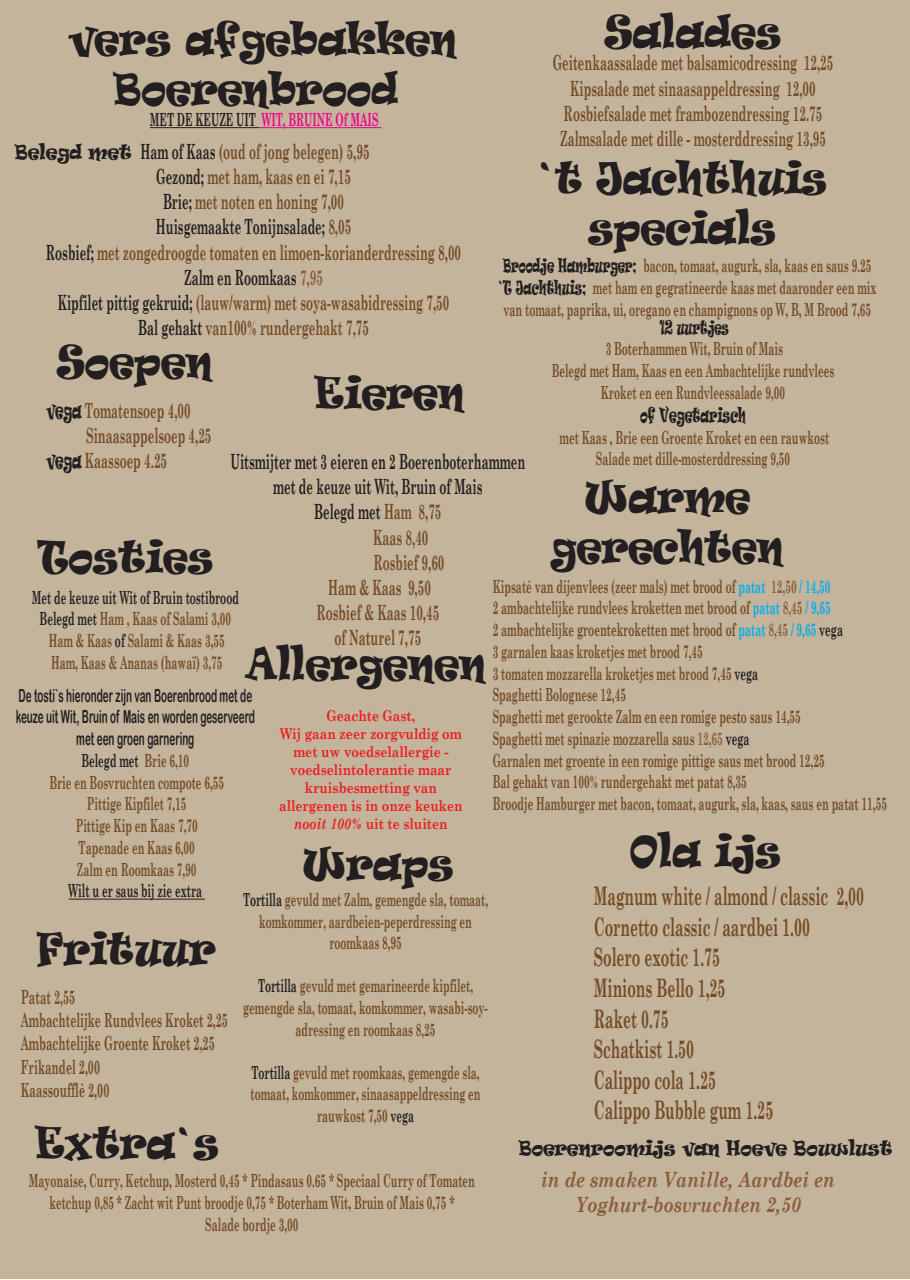
<style>
.page{position:relative;width:910px;height:1280px;background:#fff}
.page>*{position:absolute;margin:0;border:0;box-sizing:border-box;transform-origin:0 0}
.t1{font:42px/50.4px "Ravie";color:#231f20;text-align:center;scale:.82 1}
.t2{font:700 25.5px/30.6px "Century Schoolbook";color:#744c27;scale:.55 1}
.t3{font:700 21px/25.2px "Century Schoolbook";color:#744c27;text-align:center;scale:.55 1}
.t4{font:700 21px "Century Schoolbook";color:#231f20;scale:.55 1}
.t5{font:italic 700 21px/25.2px "Century Schoolbook";color:#8a5d3b;text-align:center;scale:.82 1}
.t6{font:700 19.5px/23.4px "Century Schoolbook";color:#744c27;scale:.55 1}
.t7{font:19.5px "Ravie";color:#231f20;scale:.82 1}
.t8{font:19.2px "Ravie";color:#231f20;scale:.55 1}
.t9{font:700 18.15px/21.8px "Century Schoolbook";color:#744c27;text-align:center;scale:.55 1}
.t10{font:18.15px/21.8px "Arial Rounded MT Bold";color:#231f20;text-align:center;scale:.55 1}
.t11{font:700 18.15px "Century Schoolbook";color:#ed028c;scale:.55 1}
.t12{font:700 18.15px "Century Schoolbook";color:#231f20;scale:.55 1}
.t13{font:18.15px "Ravie";color:#231f20;scale:.55 1}
.t14{font:700 18px/21.6px "Century Schoolbook";color:#744c27;text-align:center;scale:.55 1}
.t15{font:700 15px/18px "Century Schoolbook";color:#ee1d23;text-align:center;scale:.82 1}
.s1{color:#231f20}
.s2{font-family:"Ravie";font-weight:400;font-size:19.5px;color:#231f20}
.s3{color:#744c27}
.s4{color:#8a5d3b}
.s5{font-family:"Ravie";font-weight:400;color:#231f20}
.s6{color:#00aeef}
.s7{font-style:italic}
</style>
<div class="page">
<div style="left:0;top:1px;width:910px;height:1278px;background:#c3b49b"></div>
<hr style="left:150px;top:127px;width:109px;height:1px;background:#231f20">
<hr style="left:259px;top:127px;width:122px;height:1px;background:#ed028c">
<hr style="left:69px;top:899px;width:136px;height:1px;background:#231f20">
<h1 class="t1" style="left:604px;top:6px;width:217px">Salades</h1>
<h1 class="t1" style="left:68px;top:12px;width:475px">vers afgebakken<br>Boerenbrood</h1>
<p class="t3" style="left:553px;top:49px;width:512px">Geitenkaassalade met balsamicodressing 12,25<br>Kipsalade met sinaasappeldressing 12,00<br>Rosbiefsalade met frambozendressing 12.75<br>Zalmsalade met dille - mosterddressing 13,95</p>
<p class="t11" style="left:150px;top:105px;width:418px"><span class="s1">MET DE KEUZE UIT</span> WIT, BRUINE Of MAIS</p>
<p class="t3" style="left:15px;top:137px;width:647px"><span class="s2">Belegd met</span> <span class="s1">Ham of Kaas</span> (oud of jong belegen) 5,95</p>
<p class="t3" style="left:156px;top:163px;width:356px"><span class="s1">Gezond;</span> met ham, kaas en ei 7,15</p>
<p class="t3" style="left:163px;top:188px;width:331px"><span class="s1">Brie;</span> met noten en honing 7,00</p>
<p class="t4" style="left:156px;top:210px;width:357px">Huisgemaakte Tonijnsalade; <span class="s3">8,05</span></p>
<p class="t3" style="left:46px;top:238px;width:756px"><span class="s1">Rosbief;</span> met zongedroogde tomaten en limoen-korianderdressing 8,00</p>
<p class="t4" style="left:184px;top:261px;width:254px">Zalm en Roomkaas <span class="s4">7,95</span></p>
<p class="t3" style="left:58px;top:289px;width:714px"><span class="s1">Kipfilet pittig gekruid;</span> (lauw/warm) met soya-wasabidressing 7,50</p>
<p class="t3" style="left:138px;top:314px;width:421px"><span class="s1">Bal gehakt</span> van100% rundergehakt 7,75</p>
<h1 class="t1" style="left:537px;top:152px;width:355px">`t Jachthuis specials</h1>
<p class="t9" style="left:498px;top:254px;width:690px;text-align:left"><span class="s5">Broodje Hamburger;</span> bacon, tomaat, augurk, sla, kaas en saus 9.25 <span class="s5">`T Jachthuis;</span> met ham en gegratineerde kaas met daaronder een mix van tomaat, paprika, ui, oregano en champignons op W, B, M Brood 7,65</p>
<p class="t13" style="left:660px;top:315px;width:127px">12 uurtjes</p>
<p class="t9" style="left:552px;top:337px;width:515px">3 Boterhammen Wit, Bruin of Mais<br>Belegd met Ham, Kaas en een Ambachtelijke rundvlees<br>Kroket en een Rundvleessalade 9,00</p>
<p class="t8" style="left:640px;top:402px;width:194px">of Vegetarisch</p>
<p class="t9" style="left:560px;top:425px;width:492px">met Kaas , Brie een Groente Kroket en een rauwkost<br>Salade met dille-mosterddressing 9,50</p>
<h1 class="t1" style="left:57px;top:335px;width:191px">Soepen</h1>
<h1 class="t1" style="left:315px;top:367px;width:184px">Eieren</h1>
<p class="t3" style="left:47px;top:397px;width:264px"><span class="s5">vega</span> Tomatensoep 4,00</p>
<p class="t3" style="left:86px;top:422px;width:230px">Sinaasappelsoep 4,25</p>
<p class="t3" style="left:47px;top:447px;width:221px"><span class="s5">vega</span> Kaassoep 4.25</p>
<p class="t4" style="left:230px;top:445px;width:537px">Uitsmijter met 3 eieren en 2 Boerenboterhammen</p>
<p class="t4" style="left:273px;top:470px;width:382px">met de keuze uit Wit, Bruin of Mais</p>
<p class="t4" style="left:314px;top:496px;width:233px">Belegd met <span class="s3">Ham 8,75</span></p>
<p class="t3" style="left:373px;top:523px;width:102px">Kaas 8,40</p>
<p class="t3" style="left:374px;top:549px;width:131px">Rosbief 9,60</p>
<p class="t3" style="left:328px;top:574px;width:189px">Ham &amp; Kaas 9,50</p>
<p class="t3" style="left:316px;top:599px;width:225px">Rosbief &amp; Kaas 10,45</p>
<p class="t3" style="left:334px;top:624px;width:159px">of Naturel 7,75</p>
<h1 class="t1" style="left:584px;top:470px;width:204px">Warme</h1>
<h1 class="t1" style="left:38px;top:530px;width:215px">Tosties</h1>
<h1 class="t1" style="left:551px;top:521px;width:285px">gerechten</h1>
<p class="t9" style="left:493px;top:574px;width:718px;text-align:left">Kipsaté van dijenvlees (zeer mals) met brood of <span class="s6">patat</span> <span class="s4">12,50</span> <span class="s6">/ 14,50<br></span>2 ambachtelijke rundvlees kroketten met brood of <span class="s6">patat</span> <span class="s4">8,45</span> <span class="s6">/ 9,65<br></span>2 ambachtelijke groentekroketten met brood of <span class="s6">patat</span> <span class="s4">8,45</span> <span class="s6">/ 9,65</span> <span class="s1">vega<br></span>3 garnalen kaas kroketjes met brood 7,45<br>3 tomaten mozzarella kroketjes met brood 7,45 <span class="s1">vega<br></span>Spaghetti Bolognese 12,45<br>Spaghetti met gerookte Zalm en een romige pesto saus 14,55<br>Spaghetti met spinazie mozzarella saus <span class="s4">12,65</span> <span class="s1">vega<br></span>Garnalen met groente in een romige pittige saus met brood 12,25<br>Bal gehakt van 100% rundergehakt met patat 8,35<br>Broodje Hamburger met bacon, tomaat, augurk, sla, kaas, saus en patat 11,55</p>
<p class="t9" style="left:32px;top:585px;width:378px"><span class="s1">Met de keuze uit Wit of Bruin tostibrood Belegd met</span> Ham , Kaas of Salami 3,00<br>Ham &amp; Kaas <span class="s1">of</span> Salami &amp; Kaas 3,55<br>Ham, Kaas &amp; Ananas (hawaï) 3,75</p>
<p class="t10" style="left:16px;top:684px;width:436px">De tosti`s hieronder zijn van Boerenbrood met de keuze uit Wit, Bruin of Mais en worden geserveerd met een groen garnering</p>
<p class="t9" style="left:49px;top:748px;width:319px"><span class="s1">Belegd met</span> Brie 6,10<br>Brie en Bosvruchten compote 6,55<br>Pittige Kipfilet 7,15<br>Pittige Kip en Kaas 7,70<br>Tapenade en Kaas 6,00<br>Zalm en Roomkaas 7,90</p>
<p class="t12" style="left:69px;top:877px;width:245px">Wilt u er saus bij zie extra</p>
<h2 class="t2" style="left:594px;top:879px;width:493px">Magnum white / almond / classic 2,00<br>Cornetto classic / aardbei 1.00<br>Solero exotic 1.75<br>Minions Bello 1,25<br>Raket 0.75<br>Schatkist 1.50<br>Calippo cola 1.25<br>Calippo Bubble gum 1.25</h2>
<h1 class="t1" style="left:245px;top:638px;width:294px">Allergenen</h1>
<p class="t15" style="left:279px;top:706px;width:225px">Geachte Gast,<br>Wij gaan zeer zorgvuldig om met uw voedselallergie - voedselintolerantie maar kruisbesmetting van allergenen is in onze keuken <span class="s7">nooit 100%</span> uit te sluiten</p>
<h1 class="t1" style="left:630px;top:825px;width:186px">Ola ijs</h1>
<h1 class="t1" style="left:302px;top:838px;width:187px">Wraps</h1>
<p class="t14" style="left:243px;top:888px;width:447px"><span class="s1">Tortilla</span> gevuld met Zalm, gemengde sla, tomaat, komkommer, aardbeien-peperdressing en roomkaas 8,95</p>
<p class="t14" style="left:243px;top:974px;width:446px"><span class="s1">Tortilla</span> gevuld met gemarineerde kipfilet, gemengde sla, tomaat, komkommer, wasabi-soy&shy;adressing en roomkaas 8,25</p>
<p class="t14" style="left:250px;top:1061px;width:420px"><span class="s1">Tortilla</span> gevuld met roomkaas, gemengde sla, tomaat, komkommer, sinaasappeldressing en rauwkost 7,50 <span class="s1">vega</span></p>
<h1 class="t1" style="left:37px;top:923px;width:219px">Frituur</h1>
<p class="t6" style="left:21px;top:984px;width:378px">Patat 2,55<br>Ambachtelijke Rundvlees Kroket 2,25<br>Ambachtelijke Groente Kroket 2,25<br>Frikandel 2,00<br>Kaassoufflè 2,00</p>
<h1 class="t1" style="left:35px;top:1117px;width:226px">Extra`s</h1>
<p class="t7" style="left:519px;top:1134px;width:457px">Boerenroomijs van Hoeve Bouwlust</p>
<p class="t9" style="left:29px;top:1169px;width:813px">Mayonaise, Curry, Ketchup, Mosterd 0,45 * Pindasaus 0.65 * Speciaal Curry of Tomaten ketchup 0,85 * Zacht wit Punt broodje 0,75 * Boterham Wit, Bruin of Mais 0,75 *<br>Salade bordje 3,00</p>
<p class="t5" style="left:541px;top:1166px;width:360px">in de smaken Vanille, Aardbei en<br>Yoghurt-bosvruchten 2,50</p>
</div>
